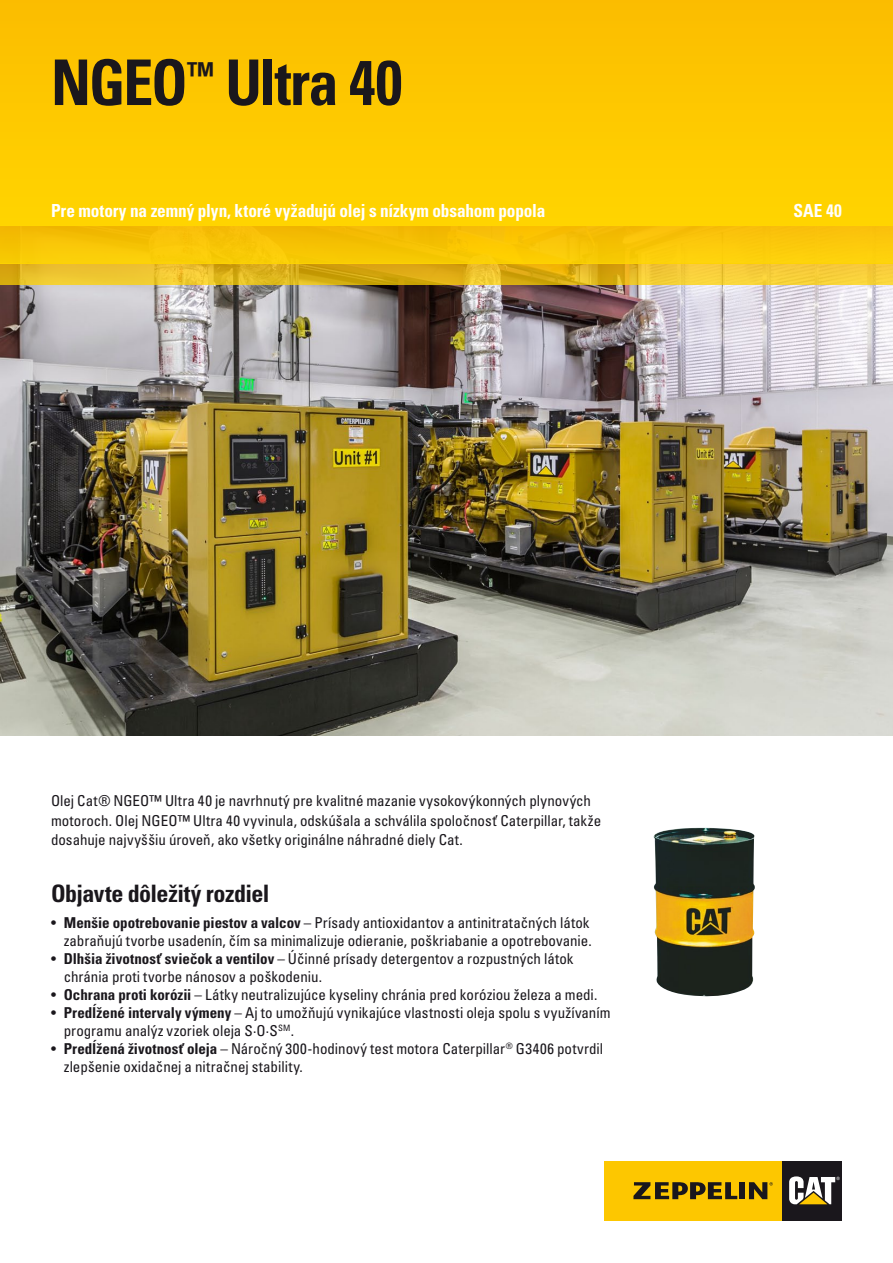
<style>
.page{position:relative;width:893px;height:1263px;background:#fff}
.page>*{position:absolute;margin:0;border:0;box-sizing:border-box;transform-origin:0 0}
.t1{font:700 condensed 63px "Univers";letter-spacing:-.03em;color:#1a171c;scale:.95 1}
.t2{font:700 condensed 24px "Univers";letter-spacing:-.02em;color:#1a171c}
.t3{font:700 condensed 18px "Univers";letter-spacing:-.005em;color:#fff;scale:.96 1}
.t4{font:condensed 15px/18px "Univers";color:#1a171c}
.s1{font-weight:700}
</style>
<div class="page">
<div style="left:604px;top:1161px;width:178px;height:59px;background:#fdc700"></div>
<div style="left:782px;top:1161px;width:60px;height:59px;background:#1a171c"></div>
<svg style="left:789px;top:1176px;width:51px;height:28px"></svg>
<svg style="left:749px;top:1182px;width:24px;height:17px"></svg>
<svg style="left:633px;top:1182px;width:104px;height:17px"></svg>
<div style="left:739px;top:1182px;width:6px;height:17px;background:#1a171c"></div>
<img style="left:0;top:285px;width:893px;height:451px">
<svg style="left:0;top:264px;width:893px;height:21px;background:#e6bb25"></svg>
<div style="left:0;top:225px;width:893px;height:39px;background:linear-gradient(to bottom,#f5b906,#fbd107)"></div>
<div style="left:0;top:0;width:893px;height:225px;background:#fec900"></div>
<img style="left:653px;top:828px;width:102px;height:169px">
<h1 class="t1" style="left:51px;top:44px;width:371px">NGEO<sup>™</sup> Ultra 40</h1>
<p class="t3" style="left:51px;top:199px;width:516px">Pre motory na zemný plyn, ktoré vyžadujú olej s nízkym obsahom popola</p>
<p class="t3" style="left:794px;top:199px;width:52px">SAE 40</p>
<p class="t4" style="left:51px;top:791px;width:552px;line-height:19.5px">Olej Cat® NGEO™ Ultra 40 je navrhnutý pre kvalitné mazanie vysokovýkonných plynových motoroch. Olej NGEO™ Ultra 40 vyvinula, odskúšala a schválila spoločnosť Caterpillar, takže dosahuje najvyššiu úroveň, ako všetky originálne náhradné diely Cat.</p>
<h2 class="t2" style="left:51px;top:878px;width:220px">Objavte dôležitý rozdiel</h2>
<p class="t4" style="left:51px;top:913px;width:542px;text-align:right">• <span class="s1">Menšie opotrebovanie piestov a valcov</span> – Prísady antioxidantov a antinitratačných látok zabraňujú tvorbe usadenín, čím sa minimalizuje odieranie, poškriabanie a opotrebovanie.</p>
<p class="t4" style="left:64px;top:949px;width:511px;text-indent:-13px">• <span class="s1">Dlhšia životnosť sviečok a ventilov</span> – Účinné prísady detergentov a rozpustných látok chránia proti tvorbe nánosov a poškodeniu.</p>
<p class="t4" style="left:51px;top:985px;width:548px">• <span class="s1">Ochrana proti korózii</span> – Látky neutralizujúce kyseliny chránia pred koróziou železa a medi.</p>
<p class="t4" style="left:64px;top:1003px;width:548px;text-indent:-13px">• <span class="s1">Predĺžené intervaly výmeny</span> – Aj to umožňujú vynikajúce vlastnosti oleja spolu s využívaním programu analýz vzoriek oleja S·O·S<sup>SM</sup>.</p>
<p class="t4" style="left:64px;top:1039px;width:541px;text-indent:-13px">• <span class="s1">Predĺžená životnosť oleja</span> – Náročný 300-hodinový test motora Caterpillar<sup>®</sup> G3406 potvrdil zlepšenie oxidačnej a nitračnej stability.</p>
</div>
